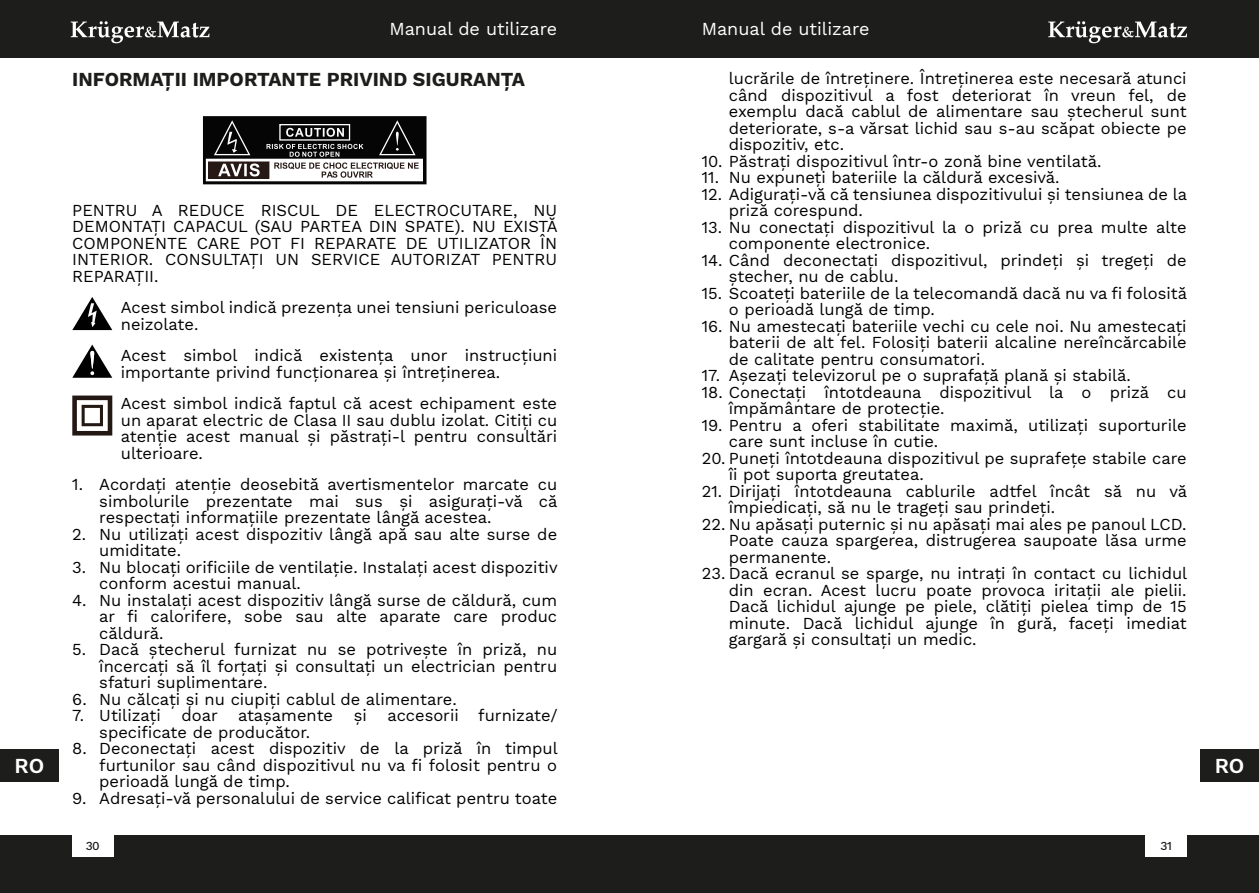
<style>
.page{position:relative;width:1259px;height:893px;background:#fff}
.page>*{position:absolute;margin:0;border:0;box-sizing:border-box;transform-origin:0 0}
.t1{font:600 21px "Work Sans";color:#fff}
.t2{font:700 19.5px "Work Sans";color:#1d1d1b}
.t3{font:18px "Work Sans";color:#fff}
.t4{font:16.5px/16.5px "Work Sans";color:#000}
.t5{font:500 12px "Work Sans";color:#1d1d1b}
</style>
<div class="page">
<div style="left:0;top:835px;width:1259px;height:58px;background:#1d1d1b"></div>
<div style="left:0;top:0;width:1259px;height:58px;background:#1d1d1b"></div>
<svg style="left:71px;top:21px;width:138px;height:22px"></svg>
<svg style="left:1048px;top:21px;width:139px;height:22px"></svg>
<div style="left:1200px;top:749px;width:59px;height:32px;background:#1d1d1b"></div>
<div style="left:0;top:749px;width:59px;height:32px;background:#1d1d1b"></div>
<div style="left:72px;top:835px;width:41px;height:22px;background:#fff"></div>
<div style="left:1145px;top:835px;width:41px;height:22px;background:#fff"></div>
<svg style="left:203px;top:116px;width:224px;height:69px"></svg>
<svg style="left:72px;top:297px;width:40px;height:33px"></svg>
<svg style="left:72px;top:345px;width:40px;height:33px"></svg>
<svg style="left:72px;top:396px;width:40px;height:40px"></svg>
<p class="t3" style="left:389px;top:19px;width:169px">Manual de utilizare</p>
<p class="t3" style="left:702px;top:19px;width:169px">Manual de utilizare</p>
<p class="t4" style="left:729px;top:70px;width:459px;text-align:justify">lucrările de întreținere. Întreținerea este necesară atunci când dispozitivul a fost deteriorat în vreun fel, de exemplu dacă cablul de alimentare sau ștecherul sunt deteriorate, s-a vărsat lichid sau s-au scăpat obiecte pe dispozitiv, etc.</p>
<p class="t4" style="left:702px;top:153px;width:401px">10. Păstrați dispozitivul într-o zonă bine ventilată.</p>
<p class="t4" style="left:702px;top:169px;width:359px">11. Nu expuneți bateriile la căldură excesivă.</p>
<p class="t4" style="left:729px;top:186px;width:460px;text-indent:-27px">12. Adigurați-vă că tensiunea dispozitivului și tensiunea de la priză corespund.</p>
<p class="t4" style="left:729px;top:219px;width:459px;text-indent:-27px">13. Nu conectați dispozitivul la o priză cu prea multe alte componente electronice.</p>
<p class="t4" style="left:729px;top:252px;width:459px;text-indent:-27px">14. Când deconectați dispozitivul, prindeți și tregeți de ștecher, nu de cablu.</p>
<p class="t4" style="left:729px;top:285px;width:460px;text-indent:-27px">15. Scoateți bateriile de la telecomandă dacă nu va fi folosită o perioadă lungă de timp.</p>
<p class="t4" style="left:729px;top:318px;width:459px;text-align:justify;text-indent:-27px">16. Nu amestecați bateriile vechi cu cele noi. Nu amestecați baterii de alt fel. Folosiți baterii alcaline nereîncărcabile de calitate pentru consumatori.</p>
<p class="t4" style="left:702px;top:367px;width:430px">17. Așezați televizorul pe o suprafață plană și stabilă.</p>
<p class="t4" style="left:729px;top:384px;width:459px;text-indent:-27px">18. Conectați întotdeauna dispozitivul la o priză cu împământare de protecție.</p>
<p class="t4" style="left:729px;top:417px;width:459px;text-indent:-27px">19. Pentru a oferi stabilitate maximă, utilizați suporturile care sunt incluse în cutie.</p>
<p class="t4" style="left:729px;top:450px;width:459px;text-indent:-27px">20. Puneți întotdeauna dispozitivul pe suprafețe stabile care îi pot suporta greutatea.</p>
<p class="t4" style="left:729px;top:483px;width:460px;text-indent:-27px">21. Dirijați întotdeauna cablurile adtfel încât să nu vă împiedicați, să nu le trageți sau prindeți.</p>
<p class="t4" style="left:729px;top:516px;width:459px;text-align:justify;text-indent:-27px">22. Nu apăsați puternic și nu apăsați mai ales pe panoul LCD.<br>Poate cauza spargerea, distrugerea saupoate lăsa urme permanente.</p>
<p class="t4" style="left:729px;top:565px;width:460px;text-align:justify;text-indent:-27px">23. Dacă ecranul se sparge, nu intrați în contact cu lichidul din ecran. Acest lucru poate provoca iritații ale pielii.<br>Dacă lichidul ajunge pe piele, clătiți pielea timp de 15 minute. Dacă lichidul ajunge în gură, faceți imediat gargară și consultați un medic.</p>
<p class="t2" style="left:72px;top:68px;width:454px">INFORMAȚII IMPORTANTE PRIVIND SIGURANȚA</p>
<p class="t4" style="left:72px;top:202px;width:487px;text-align:justify">PENTRU A REDUCE RISCUL DE ELECTROCUTARE, NU DEMONTAȚI CAPACUL (SAU PARTEA DIN SPATE). NU EXISTĂ COMPONENTE CARE POT FI REPARATE DE UTILIZATOR ÎN INTERIOR. CONSULTAȚI UN SERVICE AUTORIZAT PENTRU REPARAȚII.</p>
<p class="t4" style="left:121px;top:299px;width:438px">Acest simbol indică prezența unei tensiuni periculoase neizolate.</p>
<p class="t4" style="left:121px;top:347px;width:438px">Acest simbol indică existența unor instrucțiuni importante privind funcționarea și întreținerea.</p>
<p class="t4" style="left:121px;top:395px;width:438px;text-align:justify">Acest simbol indică faptul că acest echipament este un aparat electric de Clasa II sau dublu izolat. Citiți cu atenție acest manual și păstrați-l pentru consultări ulterioare.</p>
<p class="t4" style="left:99px;top:476px;width:460px;text-align:justify;text-indent:-27px">1. Acordați atenție deosebită avertismentelor marcate cu simbolurile prezentate mai sus și asigurați-vă că respectați informațiile prezentate lângă acestea.</p>
<p class="t4" style="left:99px;top:526px;width:459px;text-indent:-27px">2. Nu utilizați acest dispozitiv lângă apă sau alte surse de umiditate.</p>
<p class="t4" style="left:99px;top:559px;width:460px;text-indent:-27px">3. Nu blocați orificiile de ventilație. Instalați acest dispozitiv conform acestui manual.</p>
<p class="t4" style="left:99px;top:592px;width:459px;text-align:justify;text-indent:-27px">4. Nu instalați acest dispozitiv lângă surse de căldură, cum ar fi calorifere, sobe sau alte aparate care produc căldură.</p>
<p class="t4" style="left:99px;top:641px;width:459px;text-align:justify;text-indent:-27px">5. Dacă ștecherul furnizat nu se potrivește în priză, nu încercați să îl forțați și consultați un electrician pentru sfaturi suplimentare.</p>
<p class="t4" style="left:72px;top:691px;width:386px">6. Nu călcați și nu ciupiți cablul de alimentare.</p>
<p class="t4" style="left:99px;top:707px;width:460px;text-indent:-27px">7. Utilizați doar atașamente și accesorii furnizate/ specificate de producător.</p>
<p class="t4" style="left:99px;top:740px;width:460px;text-align:justify;text-indent:-27px">8. Deconectați acest dispozitiv de la priză în timpul furtunilor sau când dispozitivul nu va fi folosit pentru o perioadă lungă de timp.</p>
<p class="t4" style="left:72px;top:790px;width:486px">9. Adresați-vă personalului de service calificat pentru toate</p>
<p class="t1" style="left:15px;top:753px;width:31px">RO</p>
<p class="t1" style="left:1214px;top:753px;width:31px">RO</p>
<p class="t5" style="left:86px;top:839px;width:16px">30</p>
<p class="t5" style="left:1160px;top:839px;width:13px">31</p>
</div>
